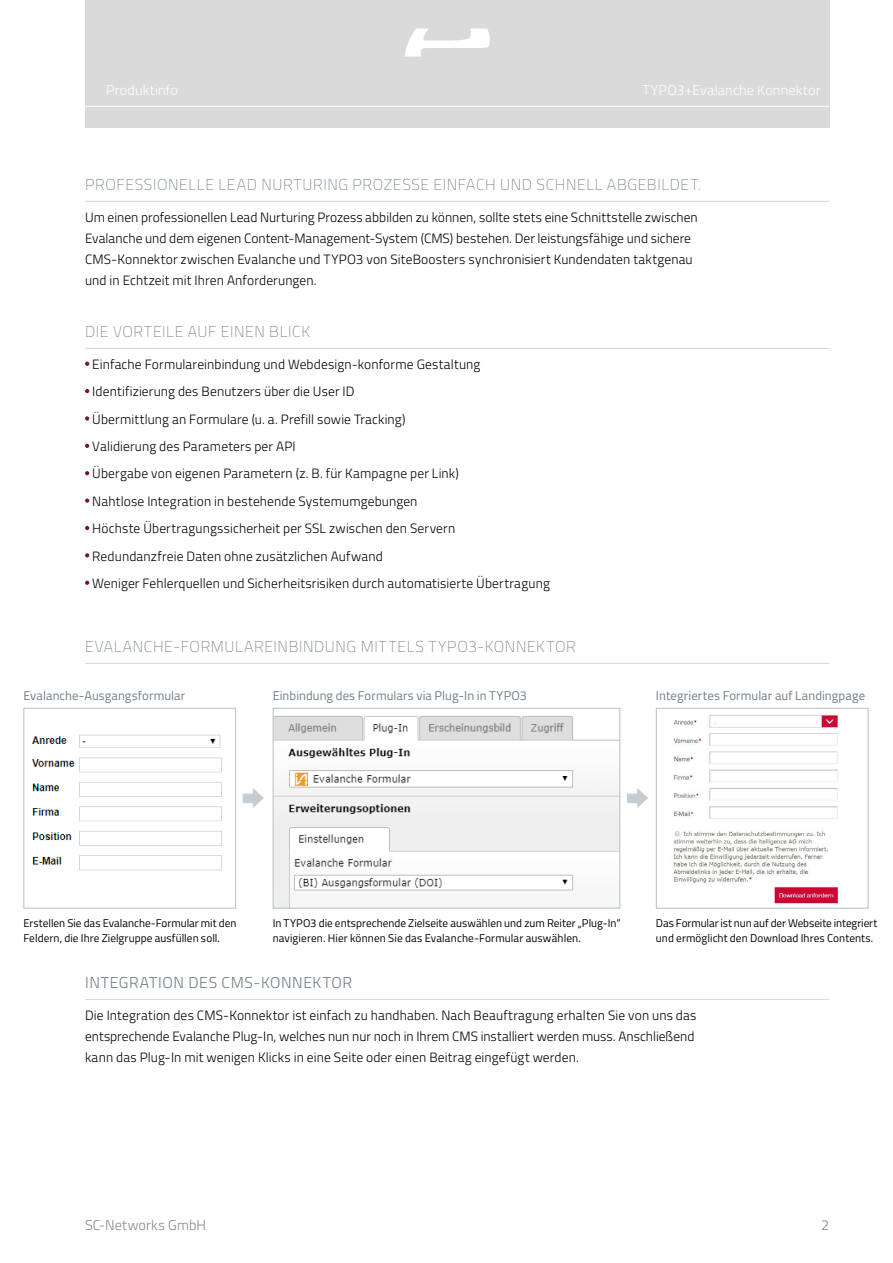
<style>
.page{position:relative;width:893px;height:1263px;background:#fff}
.page>*{position:absolute;margin:0;border:0;box-sizing:border-box;transform-origin:0 0}
.t1{font:100 15.75px "Titillium";letter-spacing:.04em;color:#717e86}
.t2{font:300 15.75px "Titillium";letter-spacing:.035em;color:#717e86}
.t3{font:300 14.25px "Titillium";letter-spacing:.01em;color:#fff}
.t4{font:300 14.25px "Titillium";letter-spacing:.01em;color:#878787}
.t5{font:300 14.25px "Titillium";color:#717e86}
.t6{font:300 13.5px/27.5px "Titillium";letter-spacing:.01em;color:#000}
.t7{font:12.75px "Titillium";letter-spacing:.005em;color:#717e86}
.t8{font:11.25px/15.8px "Titillium";letter-spacing:.005em;color:#000}
</style>
<div class="page">
<div style="left:85px;top:0;width:744px;height:127px;background:#dadada"></div>
<svg style="left:404px;top:29px;width:86px;height:28px"></svg>
<hr style="left:85px;top:106px;width:744px;height:1px;background:#fff">
<hr style="left:85px;top:201px;width:744px;height:1px;background:#dadada">
<hr style="left:85px;top:348px;width:744px;height:1px;background:#dadada">
<svg style="left:85px;top:362px;width:4px;height:4px"></svg>
<svg style="left:85px;top:389px;width:4px;height:4px"></svg>
<svg style="left:85px;top:416px;width:4px;height:5px"></svg>
<svg style="left:85px;top:444px;width:4px;height:4px"></svg>
<svg style="left:85px;top:471px;width:4px;height:4px"></svg>
<svg style="left:85px;top:498px;width:4px;height:5px"></svg>
<svg style="left:85px;top:526px;width:4px;height:4px"></svg>
<svg style="left:85px;top:553px;width:4px;height:4px"></svg>
<svg style="left:85px;top:581px;width:4px;height:4px"></svg>
<hr style="left:85px;top:999px;width:744px;height:1px;background:#dadada">
<hr style="left:85px;top:663px;width:744px;height:1px;background:#dadada">
<img style="left:31px;top:734px;width:191px;height:137px">
<div style="left:24px;top:708px;width:212px;height:200px;border:1px solid #b6c0c6"></div>
<img style="left:673px;top:714px;width:168px;height:190px">
<div style="left:656px;top:708px;width:212px;height:200px;border:1px solid #b6c0c6"></div>
<img style="left:275px;top:716px;width:343px;height:190px">
<div style="left:273px;top:708px;width:347px;height:200px;border:1px solid #b6c0c6"></div>
<svg style="left:253px;top:788px;width:11px;height:20px"></svg>
<div style="left:243px;top:794px;width:11px;height:9px;background:#c5cdd2"></div>
<svg style="left:637px;top:788px;width:11px;height:20px"></svg>
<div style="left:627px;top:794px;width:12px;height:9px;background:#c5cdd2"></div>
<p class="t3" style="left:106px;top:80px;width:73px">Produktinfo</p>
<p class="t3" style="left:642px;top:80px;width:180px">TYPO3+Evalanche Konnektor</p>
<p class="t1" style="left:85px;top:174px;width:617px">PROFESSIONELLE LEAD NURTURING PROZESSE EINFACH UND SCHNELL ABGEBILDET.</p>
<p class="t6" style="left:85px;top:206px;width:614px;line-height:21px">Um einen professionellen Lead Nurturing Prozess abbilden zu können, sollte stets eine Schnittstelle zwischen Evalanche und dem eigenen Content-Management-System (CMS) bestehen. Der leistungsfähige und sichere CMS-Konnektor zwischen Evalanche und TYPO3 von SiteBoosters synchronisiert Kundendaten taktgenau und in Echtzeit mit Ihren Anforderungen.</p>
<p class="t1" style="left:85px;top:321px;width:226px">DIE VORTEILE AUF EINEN BLICK</p>
<p class="t6" style="left:92px;top:350px;width:459px">Einfache Formulareinbindung und Webdesign-konforme Gestaltung Identifizierung des Benutzers über die User ID<br>Übermittlung an Formulare (u. a. Prefill sowie Tracking)<br>Validierung des Parameters per API<br>Übergabe von eigenen Parametern (z. B. für Kampagne per Link)<br>Nahtlose Integration in bestehende Systemumgebungen<br>Höchste Übertragungssicherheit per SSL zwischen den Servern Redundanzfreie Daten ohne zusätzlichen Aufwand<br>Weniger Fehlerquellen und Sicherheitsrisiken durch automatisierte Übertragung</p>
<p class="t1" style="left:85px;top:636px;width:492px">EVALANCHE-FORMULAREINBINDUNG MITTELS TYPO3-KONNEKTOR</p>
<p class="t7" style="left:23px;top:687px;width:163px">Evalanche-Ausgangsformular</p>
<p class="t7" style="left:273px;top:687px;width:256px">Einbindung des Formulars via Plug-In in TYPO3</p>
<p class="t7" style="left:656px;top:687px;width:211px">Integriertes Formular auf Landingpage</p>
<p class="t8" style="left:23px;top:914px;width:215px">Erstellen Sie das Evalanche-Formular mit den<br>Feldern, die Ihre Zielgruppe ausfüllen soll.</p>
<p class="t8" style="left:273px;top:914px;width:349px">In TYPO3 die entsprechende Zielseite auswählen und zum Reiter „Plug-In“ navigieren. Hier können Sie das Evalanche-Formular auswählen.</p>
<p class="t8" style="left:656px;top:914px;width:223px">Das Formular ist nun auf der Webseite integriert und ermöglicht den Download Ihres Contents.</p>
<p class="t2" style="left:85px;top:971px;width:269px">INTEGRATION DES CMS-KONNEKTOR</p>
<p class="t6" style="left:85px;top:1004px;width:613px;line-height:21px">Die Integration des CMS-Konnektor ist einfach zu handhaben. Nach Beauftragung erhalten Sie von uns das entsprechende Evalanche Plug-In, welches nun nur noch in Ihrem CMS installiert werden muss. Anschließend kann das Plug-In mit wenigen Klicks in eine Seite oder einen Beitrag eingefügt werden.</p>
<p class="t4" style="left:85px;top:1214px;width:123px">SC-Networks GmbH</p>
<p class="t5" style="left:821px;top:1214px;width:9px">2</p>
</div>
